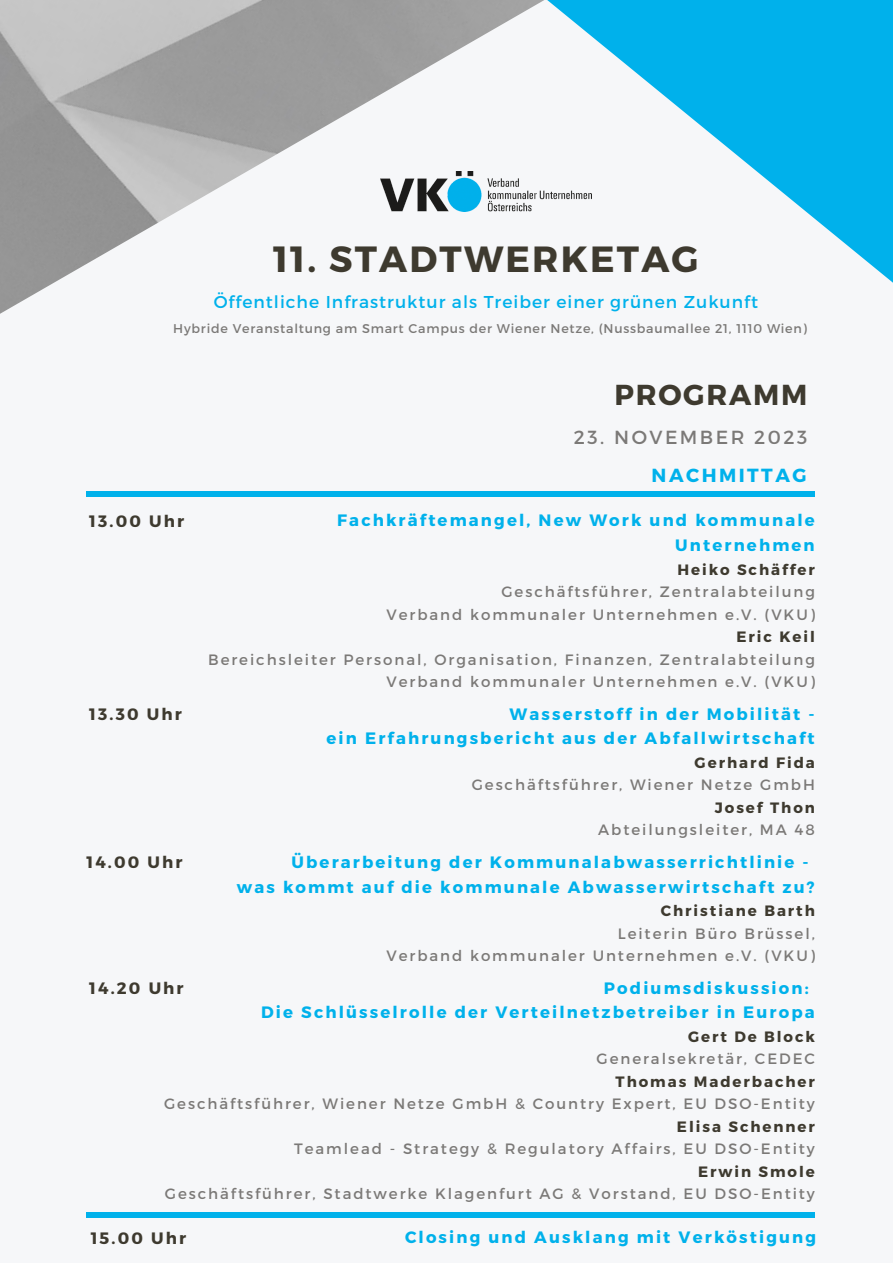
<style>
.page{position:relative;width:893px;height:1264px;background:#fff}
.page>*{position:absolute;margin:0;border:0;box-sizing:border-box;transform-origin:0 0}
.t1{font:700 36.45px "Montserrat";letter-spacing:.06em;color:#3e3a2f}
.t2{font:700 28.8px "Montserrat";letter-spacing:.06em;color:#3e3a2f}
.t3{font:18.9px "Montserrat";letter-spacing:.13em;color:#7b7977}
.t4{font:700 18.9px "Montserrat";letter-spacing:.13em;color:#00b1eb}
.t5{font:17.1px "Montserrat";letter-spacing:.06em;color:#00b1eb}
.t6{font:700 16.5px "Montserrat";letter-spacing:.13em;color:#00b1eb}
.t7{font:700 16.5px "Montserrat";letter-spacing:.13em;color:#3e3a2f}
.t8{font:15px "Montserrat";letter-spacing:.13em;color:#7b7977}
.t9{font:700 15px "Montserrat";letter-spacing:.13em;color:#3e3a2f}
.t10{font:12.6px "Montserrat";letter-spacing:.06em;color:#7b7977}
</style>
<div class="page">
<div style="left:0;top:0;width:892px;height:1262px;background:#f6f7f9"></div>
<div style="left:86px;top:1212px;width:728px;height:5px;background:#00b1eb"></div>
<img style="left:0;top:0;width:892px;height:314px">
<img style="left:380px;top:171px;width:211px;height:41px">
<div style="left:86px;top:491px;width:728px;height:5px;background:#00b1eb"></div>
<p class="t1" style="left:273px;top:235px;width:427px">11. STADTWERKETAG</p>
<p class="t5" style="left:214px;top:290px;width:546px">Öffentliche Infrastruktur als Treiber einer grünen Zukunft</p>
<p class="t10" style="left:173px;top:320px;width:635px">Hybride Veranstaltung am Smart Campus der Wiener Netze, (Nussbaumallee 21, 1110 Wien)</p>
<p class="t2" style="left:614px;top:376px;width:194px">PROGRAMM</p>
<p class="t3" style="left:574px;top:425px;width:235px">23. NOVEMBER 2023</p>
<p class="t4" style="left:651px;top:463px;width:156px">NACHMITTAG</p>
<p class="t7" style="left:89px;top:510px;width:96px">13.00 Uhr</p>
<p class="t6" style="left:337px;top:509px;width:479px">Fachkräftemangel, New Work und kommunale</p>
<p class="t6" style="left:675px;top:534px;width:141px">Unternehmen</p>
<p class="t9" style="left:677px;top:559px;width:139px">Heiko Schäffer</p>
<p class="t8" style="left:501px;top:582px;width:315px">Geschäftsführer, Zentralabteilung</p>
<p class="t8" style="left:386px;top:604px;width:430px">Verband kommunaler Unternehmen e.V. (VKU)</p>
<p class="t9" style="left:736px;top:627px;width:80px">Eric Keil</p>
<p class="t8" style="left:208px;top:649px;width:608px">Bereichsleiter Personal, Organisation, Finanzen, Zentralabteilung</p>
<p class="t8" style="left:386px;top:672px;width:430px">Verband kommunaler Unternehmen e.V. (VKU)</p>
<p class="t7" style="left:89px;top:703px;width:94px">13.30 Uhr</p>
<p class="t6" style="left:509px;top:703px;width:306px">Wasserstoff in der Mobilität -</p>
<p class="t6" style="left:326px;top:727px;width:489px">ein Erfahrungsbericht aus der Abfallwirtschaft</p>
<p class="t9" style="left:694px;top:752px;width:122px">Gerhard Fida</p>
<p class="t8" style="left:471px;top:775px;width:344px">Geschäftsführer, Wiener Netze GmbH</p>
<p class="t9" style="left:714px;top:797px;width:102px">Josef Thon</p>
<p class="t8" style="left:598px;top:820px;width:218px">Abteilungsleiter, MA 48</p>
<p class="t7" style="left:86px;top:851px;width:98px">14.00 Uhr</p>
<p class="t6" style="left:291px;top:851px;width:518px">Überarbeitung der Kommunalabwasserrichtlinie -</p>
<p class="t6" style="left:237px;top:876px;width:579px">was kommt auf die kommunale Abwasserwirtschaft zu?</p>
<p class="t9" style="left:660px;top:901px;width:156px">Christiane Barth</p>
<p class="t8" style="left:617px;top:923px;width:199px">Leiterin Büro Brüssel,</p>
<p class="t8" style="left:386px;top:946px;width:430px">Verband kommunaler Unternehmen e.V. (VKU)</p>
<p class="t7" style="left:89px;top:977px;width:96px">14.20 Uhr</p>
<p class="t6" style="left:604px;top:977px;width:206px">Podiumsdiskussion:</p>
<p class="t6" style="left:261px;top:1001px;width:555px">Die Schlüsselrolle der Verteilnetzbetreiber in Europa</p>
<p class="t9" style="left:688px;top:1026px;width:128px">Gert De Block</p>
<p class="t8" style="left:596px;top:1049px;width:220px">Generalsekretär, CEDEC</p>
<p class="t9" style="left:615px;top:1071px;width:201px">Thomas Maderbacher</p>
<p class="t8" style="left:164px;top:1094px;width:652px">Geschäftsführer, Wiener Netze GmbH &amp; Country Expert, EU DSO-Entity</p>
<p class="t9" style="left:677px;top:1116px;width:139px">Elisa Schenner</p>
<p class="t8" style="left:294px;top:1139px;width:522px">Teamlead - Strategy &amp; Regulatory Affairs, EU DSO-Entity</p>
<p class="t9" style="left:698px;top:1161px;width:118px">Erwin Smole</p>
<p class="t8" style="left:165px;top:1184px;width:651px">Geschäftsführer, Stadtwerke Klagenfurt AG &amp; Vorstand, EU DSO-Entity</p>
<p class="t7" style="left:91px;top:1226px;width:97px">15.00 Uhr</p>
<p class="t6" style="left:405px;top:1226px;width:412px">Closing und Ausklang mit Verköstigung</p>
</div>
